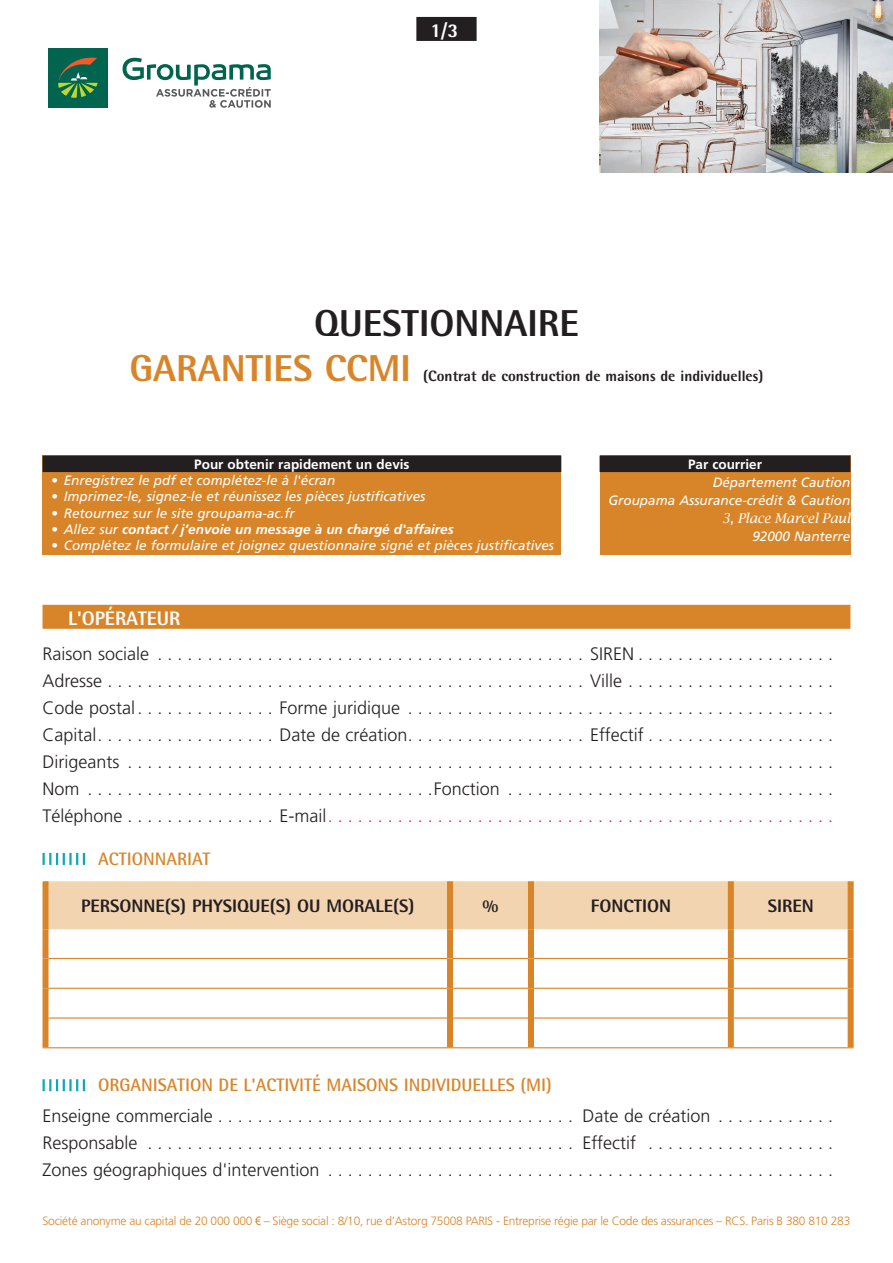
<style>
.page{position:relative;width:893px;height:1263px;background:#fff}
.page>*{position:absolute;margin:0;border:0;box-sizing:border-box;transform-origin:0 0}
.t1{font:800 37.5px "Rotis Semi Sans";color:#231f20}
.t2{font:800 37.5px "Rotis Semi Sans";color:#d88529}
.t3{font:800 19.5px "Rotis Semi Sans";color:#fff}
.t4{font:300 18px/27px "Frutiger";color:#231f20;text-align:justify}
.t5{font:700 18px "Rotis Semi Sans";color:#d88529}
.t6{font:800 18px "Rotis Semi Sans";color:#231f20}
.t7{font:800 15px "Rotis Semi Sans";color:#231f20}
.t8{font:italic 13.5px/17.7px "Frutiger";color:#fff;text-align:right}
.t9{font:italic 700 13.5px "Frutiger";color:#fff}
.t10{font:700 13.5px "Frutiger";color:#fff}
.t11{font:italic 13.5px "Lucida Bright";color:#fff}
.t12{font:300 12px "Frutiger";letter-spacing:-.02em;color:#d88529}
.s1{font-weight:400}
.s2{color:#ed028c}
.s3{font-family:"Arial Narrow";font-weight:400}
</style>
<div class="page">
<div style="left:416px;top:17px;width:61px;height:24px;background:#231f20"></div>
<div style="left:43px;top:605px;width:807px;height:24px;background:#d88529"></div>
<svg style="left:43px;top:853px;width:42px;height:12px"></svg>
<svg style="left:43px;top:1079px;width:42px;height:12px"></svg>
<div style="left:600px;top:455px;width:250px;height:99px;background:#d88529"></div>
<div style="left:600px;top:456px;width:250px;height:16px;background:#231f20"></div>
<div style="left:43px;top:455px;width:518px;height:99px;background:#d88529"></div>
<div style="left:43px;top:456px;width:518px;height:16px;background:#231f20"></div>
<div style="left:49px;top:881px;width:799px;height:48px;background:#f2d4b1"></div>
<hr style="left:49px;top:958px;width:398px;height:1px;background:#d88529">
<hr style="left:453px;top:958px;width:75px;height:1px;background:#d88529">
<hr style="left:534px;top:958px;width:194px;height:1px;background:#d88529">
<hr style="left:734px;top:958px;width:114px;height:1px;background:#d88529">
<hr style="left:49px;top:988px;width:398px;height:1px;background:#d88529">
<hr style="left:453px;top:988px;width:75px;height:1px;background:#d88529">
<hr style="left:534px;top:988px;width:194px;height:1px;background:#d88529">
<hr style="left:734px;top:988px;width:114px;height:1px;background:#d88529">
<hr style="left:49px;top:1017px;width:398px;height:1px;background:#d88529">
<hr style="left:453px;top:1017px;width:75px;height:1px;background:#d88529">
<hr style="left:534px;top:1017px;width:194px;height:1px;background:#d88529">
<hr style="left:734px;top:1017px;width:114px;height:1px;background:#d88529">
<hr style="left:43px;top:1047px;width:407px;height:1px;background:#d88529">
<hr style="left:450px;top:1047px;width:81px;height:1px;background:#d88529">
<hr style="left:531px;top:1047px;width:200px;height:1px;background:#d88529">
<hr style="left:731px;top:1047px;width:123px;height:1px;background:#d88529">
<div style="left:447px;top:929px;width:6px;height:29px;background:#d88529"></div>
<div style="left:528px;top:929px;width:6px;height:29px;background:#d88529"></div>
<div style="left:728px;top:929px;width:6px;height:29px;background:#d88529"></div>
<div style="left:447px;top:958px;width:6px;height:30px;background:#d88529"></div>
<div style="left:528px;top:958px;width:6px;height:30px;background:#d88529"></div>
<div style="left:728px;top:958px;width:6px;height:30px;background:#d88529"></div>
<div style="left:447px;top:988px;width:6px;height:30px;background:#d88529"></div>
<div style="left:528px;top:988px;width:6px;height:30px;background:#d88529"></div>
<div style="left:728px;top:988px;width:6px;height:30px;background:#d88529"></div>
<div style="left:447px;top:1018px;width:6px;height:29px;background:#d88529"></div>
<div style="left:528px;top:1018px;width:6px;height:29px;background:#d88529"></div>
<div style="left:728px;top:1018px;width:6px;height:29px;background:#d88529"></div>
<div style="left:848px;top:929px;width:6px;height:29px;background:#d88529"></div>
<div style="left:848px;top:958px;width:6px;height:30px;background:#d88529"></div>
<div style="left:848px;top:988px;width:6px;height:30px;background:#d88529"></div>
<div style="left:848px;top:1018px;width:6px;height:29px;background:#d88529"></div>
<div style="left:43px;top:881px;width:6px;height:48px;background:#d88529"></div>
<div style="left:447px;top:881px;width:6px;height:48px;background:#d88529"></div>
<div style="left:528px;top:881px;width:6px;height:48px;background:#d88529"></div>
<div style="left:728px;top:881px;width:6px;height:48px;background:#d88529"></div>
<div style="left:848px;top:881px;width:6px;height:48px;background:#d88529"></div>
<div style="left:43px;top:929px;width:6px;height:29px;background:#d88529"></div>
<div style="left:43px;top:958px;width:6px;height:30px;background:#d88529"></div>
<div style="left:43px;top:988px;width:6px;height:30px;background:#d88529"></div>
<div style="left:43px;top:1018px;width:6px;height:29px;background:#d88529"></div>
<div style="left:52px;top:893px;width:392px;height:24px;background:#f2d4b1"></div>
<div style="left:456px;top:893px;width:69px;height:24px;background:#f2d4b1"></div>
<div style="left:537px;top:893px;width:188px;height:24px;background:#f2d4b1"></div>
<div style="left:737px;top:893px;width:108px;height:24px;background:#f2d4b1"></div>
<img style="left:600px;top:0;width:293px;height:173px">
<div style="left:48px;top:48px;width:60px;height:60px;background:#00644e"></div>
<svg style="left:58px;top:58px;width:40px;height:40px"></svg>
<svg style="left:123px;top:58px;width:148px;height:50px"></svg>
<p class="t3" style="left:430px;top:18px;width:29px">1/3</p>
<h1 class="t1" style="left:314px;top:299px;width:266px">QUESTIONNAIRE</h1>
<h1 class="t2" style="left:130px;top:344px;width:283px">GARANTIES CCMI</h1>
<p class="t7" style="left:423px;top:366px;width:342px">(Contrat de construction de maisons de individuelles)</p>
<p class="t10" style="left:194px;top:456px;width:217px">Pour obtenir rapidement un devis</p>
<p class="t8" style="left:51px;top:472px;width:286px">• Enregistrez le pdf et complétez-le à l'écran</p>
<p class="t8" style="left:51px;top:488px;width:376px">• Imprimez-le, signez-le et réunissez les pièces justificatives</p>
<p class="t8" style="left:51px;top:504px;width:245px">• Retournez sur le site groupama-ac.fr</p>
<p class="t9" style="left:51px;top:521px;width:404px"><span class="s1">• Allez sur</span> contact / j’envoie un message à un chargé d'affaires</p>
<p class="t8" style="left:51px;top:537px;width:505px">• Complétez le formulaire et joignez questionnaire signé et pièces justificatives</p>
<p class="t10" style="left:688px;top:456px;width:75px">Par courrier</p>
<p class="t8" style="left:608px;top:474px;width:243px">Département Caution<br>Groupama Assurance-crédit &amp; Caution</p>
<p class="t11" style="left:722px;top:510px;width:130px">3, Place Marcel Paul</p>
<p class="t8" style="left:752px;top:528px;width:99px">92000 Nanterre</p>
<p class="t3" style="left:68px;top:605px;width:114px">L'OPÉRATEUR</p>
<p class="t4" style="left:43px;top:641px;width:782px">Raison sociale . ........... .............................. SIREN . . . . . . . . . . . . . . . . . . .<br>Adresse . ................ .............................. Ville . . . . . . . . . . . . . . . . . . . .<br>Code postal . . . . . . . . . . . . . . Forme juridique . . . . . . . . . . . . . . . . . . . . . . . . . . . . . . . . . . . . . . . . . .<br>Capital . . . . . . . . . . . . . . . . . . Date de création . . . . . . . . . . . . . . . . . . Effectif . . . . . . . . . . . . . . . . . .<br>Dirigeants . . . . . . . . . . . . . . . . . . . . . . . . . . . . . . . . . . . . . . . . . . . . . . . . . . . . . . . . . . . . . . . . . . . . . .<br>Nom . . . . . . . . . . . . . . . . . . . . . . . . . . . . . . . . . . Fonction . . . . . . . . . . . . . . . . . . . . . . . . . . . . . . . .<br>Téléphone . . . . . . . . . . . . . . . E-mail <span class="s2">. . . . . . . . . . . . . . . . . . . . . . . . . . . . . . . . . . . . . . . . . . . . . . . . . .</span></p>
<p class="t5" style="left:98px;top:848px;width:114px">ACTIONNARIAT</p>
<p class="t6" style="left:81px;top:895px;width:335px">PERSONNE(S) PHYSIQUE(S) OU MORALE(S)</p>
<p class="t6" style="left:482px;top:895px;width:18px">%</p>
<p class="t6" style="left:591px;top:895px;width:82px">FONCTION</p>
<p class="t6" style="left:768px;top:895px;width:48px">SIREN</p>
<p class="t5" style="left:98px;top:1074px;width:455px">ORGANISATION DE L'ACTIVITÉ MAISONS INDIVIDUELLES (MI)</p>
<p class="t4" style="left:43px;top:1103px;width:782px">Enseigne commerciale.................................... Date de création . . . . . . . . . . .<br>Responsable . . . . . . . . . . . . . . . . . . . . . . . . . . . . . . . . . . . . . . . . . . . Effectif . . . . . . . . . . . . . . . . . .<br>Zones géographiques d'intervention . . . . . . . . . . . . . . . . . . . . . . . . . . . . . . . . . . . . . . . . . . . . . . . . . .</p>
<p class="t12" style="left:43px;top:1214px;width:809px">Société anonyme au capital de 20 000 000 <span class="s3">€</span> – Siège social : 8/10, rue d’Astorg 75008 PARIS - Entreprise régie par le Code des assurances – RCS. Paris B 380 810 283</p>
</div>
